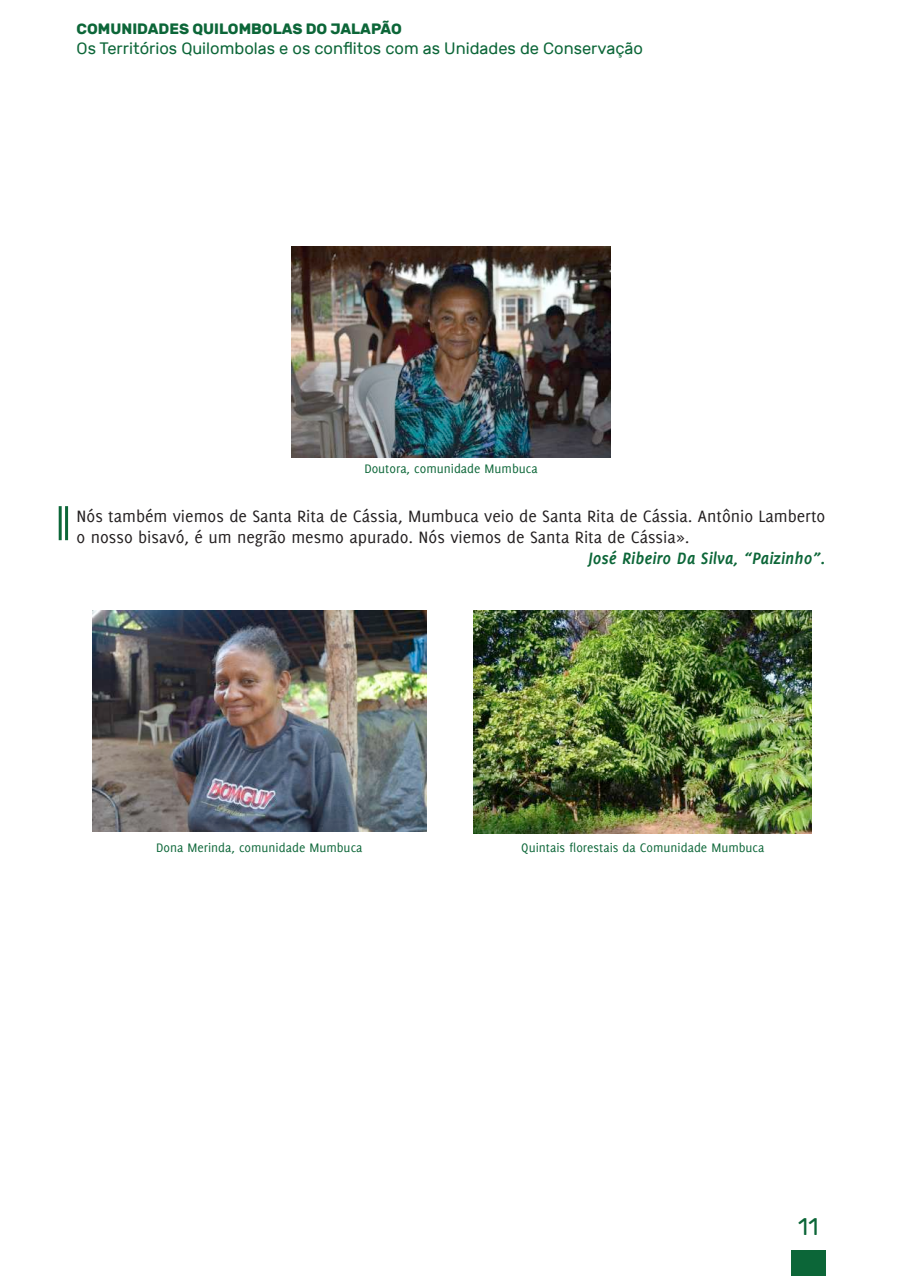
<style>
.page{position:relative;width:902px;height:1276px;background:#fff}
.page>*{position:absolute;margin:0;border:0;box-sizing:border-box;transform-origin:0 0}
.t1{font:24px "Rubik";color:#0c6638}
.t2{font:18px/20.7px "Delicious";color:#231f20}
.t3{font:italic 700 18px "Delicious";color:#0c6638}
.t4{font:16.5px "Rubik";color:#0c6638}
.t5{font:700 15px "Rubik";color:#0c6638}
.t6{font:13.5px "Delicious";color:#0c6638}
</style>
<div class="page">
<div style="left:791px;top:1250px;width:34px;height:26px;background:#0c6638"></div>
<img style="left:292px;top:247px;width:318px;height:210px">
<img style="left:474px;top:610px;width:337px;height:224px">
<img style="left:92px;top:610px;width:334px;height:221px">
<hr style="left:65px;top:506px;width:3px;height:34px;background:#0c6638">
<hr style="left:59px;top:506px;width:3px;height:34px;background:#0c6638">
<p class="t5" style="left:77px;top:20px;width:327px">COMUNIDADES QUILOMBOLAS DO JALAPÃO</p>
<p class="t4" style="left:77px;top:39px;width:568px">Os Territórios Quilombolas e os conflitos com as Unidades de Conservação</p>
<p class="t6" style="left:364px;top:461px;width:175px">Doutora, comunidade Mumbuca</p>
<p class="t2" style="left:77px;top:506px;width:750px">Nós também viemos de Santa Rita de Cássia, Mumbuca veio de Santa Rita de Cássia. Antônio Lamberto o nosso bisavó, é um negrão mesmo apurado. Nós viemos de Santa Rita de Cássia».</p>
<p class="t3" style="left:588px;top:547px;width:238px">José Ribeiro Da Silva, “Paizinho”.</p>
<p class="t6" style="left:156px;top:840px;width:208px">Dona Merinda, comunidade Mumbuca</p>
<p class="t6" style="left:521px;top:840px;width:245px">Quintais florestais da Comunidade Mumbuca</p>
<h1 class="t1" style="left:798px;top:1213px;width:22px">11</h1>
</div>
